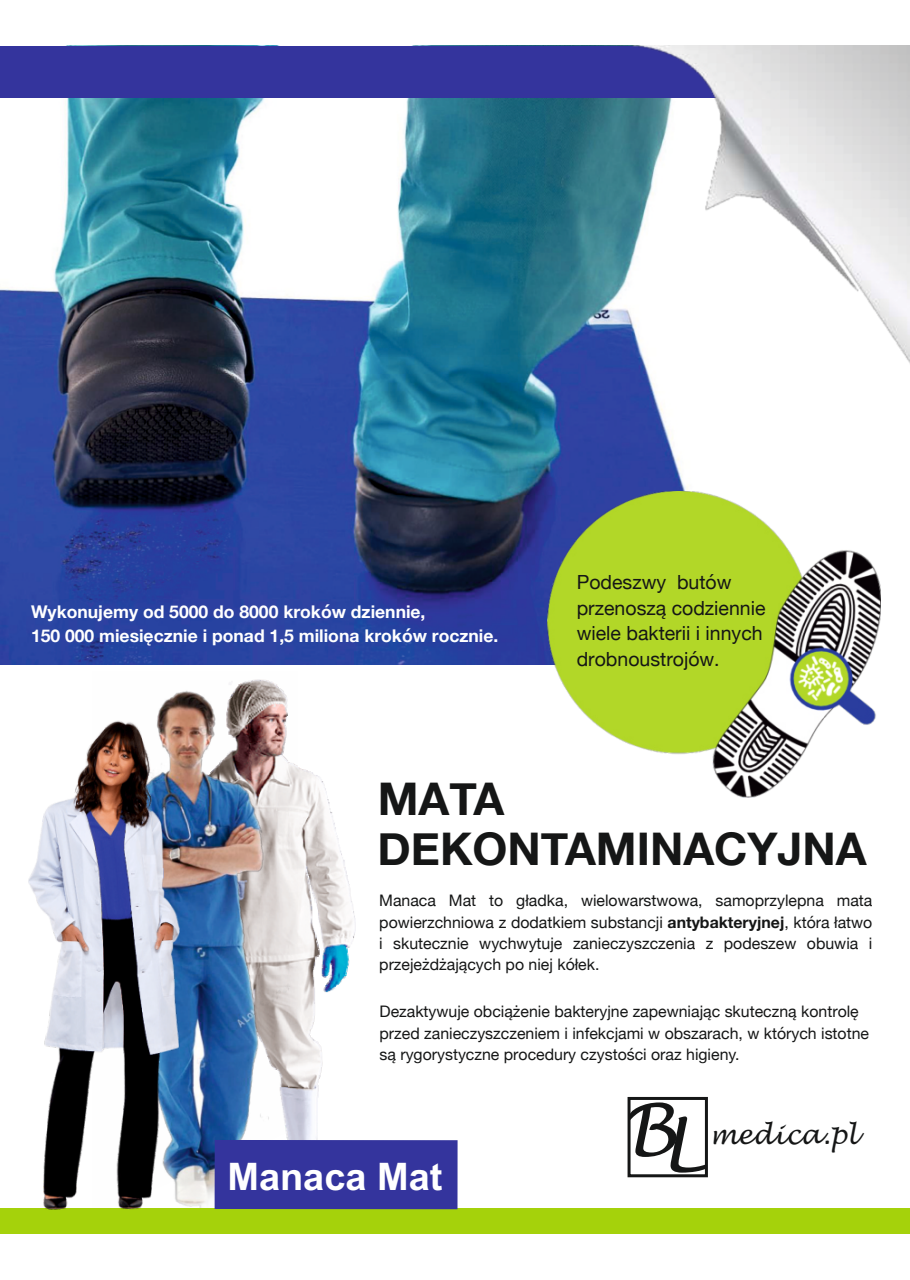
<style>
.page{position:relative;width:910px;height:1280px;background:#fff}
.page>*{position:absolute;margin:0;border:0;box-sizing:border-box;transform-origin:0 0}
.t1{font:700 45px/49.7px "Helvetica Neue";color:#151616}
.t2{font:700 37.95px "Arial";color:#fff}
.t3{font:italic 26.55px "Lucida Handwriting";color:#151616}
.t4{font:19.5px/25.5px "Helvetica Neue";color:#151616}
.t5{font:700 17.55px/24.5px "Helvetica Neue";color:#fff}
.t6{font:15.9px/21.1px "Helvetica Neue";color:#151616;text-align:justify}
.s1{font-weight:700}
</style>
<div class="page">
<img style="left:298px;top:767px;width:58px;height:373px">
<img style="left:117px;top:679px;width:181px;height:530px">
<img style="left:0;top:97px;width:699px;height:567px">
<img style="left:483px;top:492px;width:397px;height:306px">
<div style="left:0;top:1209px;width:910px;height:25px;background:#a5d20b"></div>
<div style="left:0;top:46px;width:910px;height:51px;background:#34349d"></div>
<img style="left:618px;top:46px;width:292px;height:322px">
<svg style="left:632px;top:1102px;width:72px;height:70px"></svg>
<div style="left:628px;top:1097px;width:80px;height:80px;border:3px solid #151616"></div>
<div style="left:215px;top:1140px;width:243px;height:69px;background:#34349d"></div>
<img style="left:28px;top:721px;width:151px;height:489px">
<p class="t5" style="left:31px;top:600px;width:469px">Wykonujemy od 5000 do 8000 kroków dziennie,<br>150 000 miesięcznie i ponad 1,5 miliona kroków rocznie.</p>
<p class="t4" style="left:577px;top:571px;width:190px">Podeszwy butów przenoszą codziennie wiele bakterii i innych drobnoustrojów.</p>
<h1 class="t1" style="left:378px;top:775px;width:491px">MATA<br>DEKONTAMINACYJNA</h1>
<p class="t6" style="left:379px;top:891px;width:495px">Manaca Mat to gładka, wielowarstwowa, samoprzylepna mata powierzchniowa z dodatkiem substancji <span class="s1">antybakteryjnej</span>, która łatwo i skutecznie wychwytuje zanieczyszczenia z podeszew obuwia i przejeżdżających po niej kółek.</p>
<p class="t6" style="left:379px;top:1002px;width:491px;text-align:left">Dezaktywuje obciążenie bakteryjne zapewniając skuteczną kontrolę przed zanieczyszczeniem i infekcjami w obszarach, w których istotne są rygorystyczne procedury czystości oraz higieny.</p>
<h2 class="t2" style="left:227px;top:1162px;width:217px">Manaca Mat</h2>
<h3 class="t3" style="left:709px;top:1121px;width:150px">medica.pl</h3>
</div>
